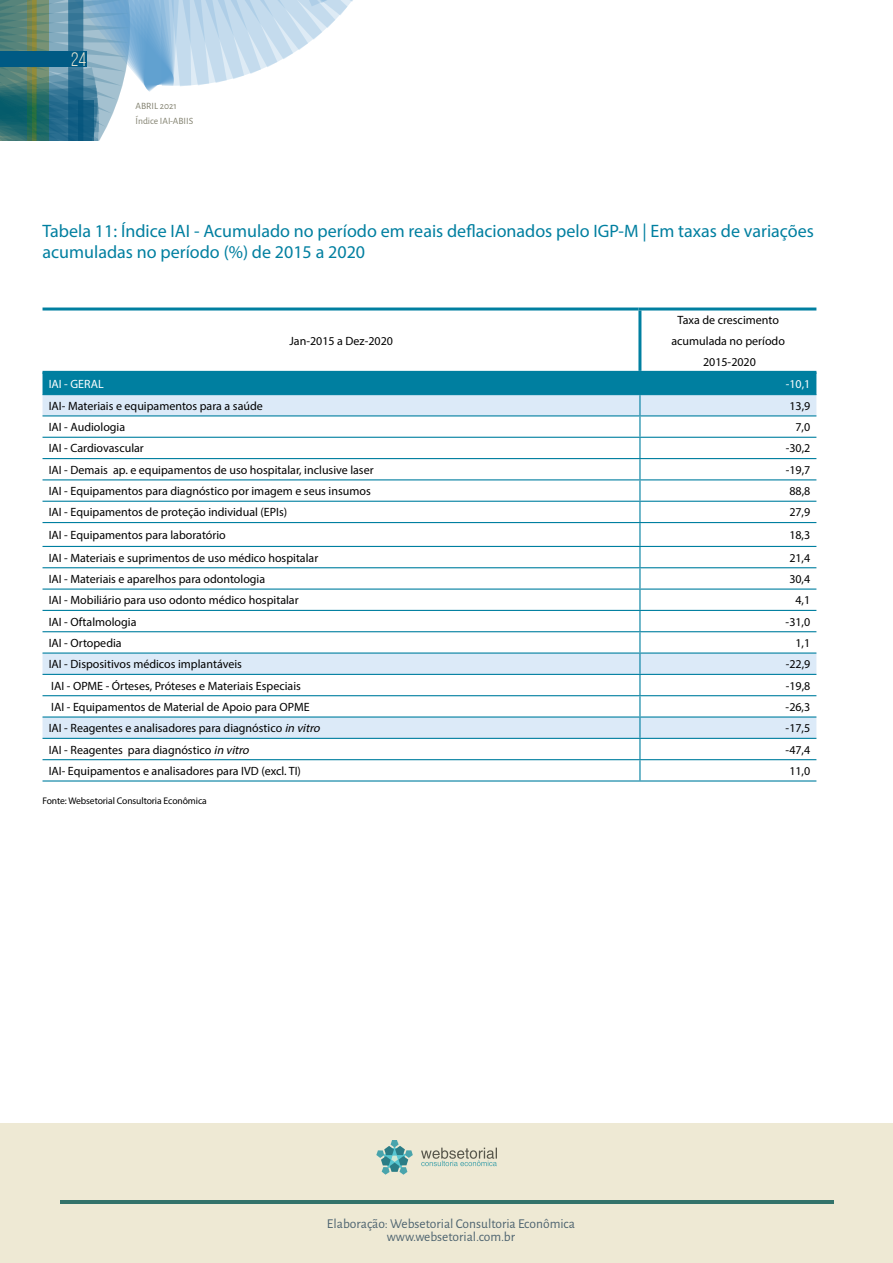
<style>
.page{position:relative;width:893px;height:1263px;background:#fff}
.page>*{position:absolute;margin:0;border:0;box-sizing:border-box;transform-origin:0 0}
.t1{font:19.5px "Bebas Neue";color:#eee9d4}
.t2{font:18px/21px "Myriad Pro";color:#007fa0}
.t3{font:13.5px/13.2px "Alegreya Sans";color:#4e6470;text-align:center}
.t4{font:12px/21px "Myriad Pro";color:#000;text-align:center}
.t5{font:12px "Myriad Pro";color:#fff}
.t6{font:9.6px "Myriad Pro";letter-spacing:-.01em;color:#000}
.t7{font:9.6px/15px "Alegreya Sans";color:#82816f}
.s1{font-style:italic}
</style>
<div class="page">
<svg style="left:49px;top:0;width:304px;height:140px"></svg>
<svg style="left:0;top:0;width:27px;height:140px"></svg>
<svg style="left:27px;top:0;width:5px;height:140px"></svg>
<svg style="left:32px;top:0;width:17px;height:140px"></svg>
<svg style="left:68px;top:0;width:15px;height:140px"></svg>
<div style="left:0;top:51px;width:87px;height:16px;background:#005a84"></div>
<div style="left:0;top:1123px;width:893px;height:140px;background:#eee9d4"></div>
<svg style="left:421px;top:1147px;width:76px;height:19px"></svg>
<svg style="left:376px;top:1140px;width:37px;height:35px"></svg>
<hr style="left:43px;top:780px;width:597px;height:1px;background:#007fa0">
<hr style="left:640px;top:780px;width:176px;height:1px;background:#007fa0">
<svg style="left:43px;top:374px;width:773px;height:406px"></svg>
<hr style="left:43px;top:307px;width:595px;height:3px;background:#007fa0">
<hr style="left:638px;top:307px;width:178px;height:3px;background:#007fa0">
<hr style="left:638px;top:310px;width:3px;height:61px;background:#007fa0">
<hr style="left:43px;top:371px;width:597px;height:3px;background:#007fa0">
<hr style="left:640px;top:371px;width:176px;height:3px;background:#007fa0">
<h1 class="t1" style="left:71px;top:49px;width:17px">24</h1>
<p class="t7" style="left:136px;top:98px;width:59px">ABRIL 2021<br>Índice IAI-ABIIS</p>
<h2 class="t2" style="left:43px;top:220px;width:773px">Tabela 11: Índice IAI - Acumulado no período em reais deflacionados pelo IGP-M | Em taxas de variações acumuladas no período (%) de 2015 a 2020</h2>
<p class="t4" style="left:289px;top:330px;width:105px">Jan-2015 a Dez-2020</p>
<p class="t4" style="left:671px;top:309px;width:115px">Taxa de crescimento acumulada no período<br>2015-2020</p>
<p class="t5" style="left:49px;top:377px;width:57px">IAI - GERAL</p>
<p class="t5" style="left:786px;top:377px;width:26px">-10,1</p>
<p class="t4" style="left:49px;top:395px;width:216px">IAI- Materiais e equipamentos para a saúde</p>
<p class="t4" style="left:789px;top:395px;width:22px">13,9</p>
<p class="t4" style="left:49px;top:416px;width:78px">IAI - Audiologia</p>
<p class="t4" style="left:795px;top:416px;width:16px">7,0</p>
<p class="t4" style="left:49px;top:438px;width:97px">IAI - Cardiovascular</p>
<p class="t4" style="left:786px;top:438px;width:26px">-30,2</p>
<p class="t4" style="left:49px;top:459px;width:326px">IAI - Demais ap. e equipamentos de uso hospitalar, inclusive laser</p>
<p class="t4" style="left:786px;top:459px;width:26px">-19,7</p>
<p class="t4" style="left:49px;top:480px;width:324px">IAI - Equipamentos para diagnóstico por imagem e seus insumos</p>
<p class="t4" style="left:789px;top:480px;width:22px">88,8</p>
<p class="t4" style="left:49px;top:502px;width:240px">IAI - Equipamentos de proteção individual (EPIs)</p>
<p class="t4" style="left:789px;top:502px;width:22px">27,9</p>
<p class="t4" style="left:49px;top:524px;width:179px">IAI - Equipamentos para laboratório</p>
<p class="t4" style="left:789px;top:524px;width:22px">18,3</p>
<p class="t4" style="left:49px;top:547px;width:271px">IAI - Materiais e suprimentos de uso médico hospitalar</p>
<p class="t4" style="left:789px;top:547px;width:22px">21,4</p>
<p class="t4" style="left:49px;top:568px;width:218px">IAI - Materiais e aparelhos para odontologia</p>
<p class="t4" style="left:789px;top:568px;width:22px">30,4</p>
<p class="t4" style="left:49px;top:589px;width:251px">IAI - Mobiliário para uso odonto médico hospitalar</p>
<p class="t4" style="left:795px;top:589px;width:16px">4,1</p>
<p class="t4" style="left:49px;top:611px;width:89px">IAI - Oftalmologia</p>
<p class="t4" style="left:786px;top:611px;width:26px">-31,0</p>
<p class="t4" style="left:49px;top:632px;width:75px">IAI - Ortopedia</p>
<p class="t4" style="left:795px;top:632px;width:16px">1,1</p>
<p class="t4" style="left:49px;top:653px;width:195px">IAI - Dispositivos médicos implantáveis</p>
<p class="t4" style="left:786px;top:653px;width:26px">-22,9</p>
<p class="t4" style="left:51px;top:675px;width:251px">IAI - OPME - Órteses, Próteses e Materiais Especiais</p>
<p class="t4" style="left:786px;top:675px;width:26px">-19,8</p>
<p class="t4" style="left:51px;top:696px;width:260px">IAI - Equipamentos de Material de Apoio para OPME</p>
<p class="t4" style="left:786px;top:696px;width:26px">-26,3</p>
<p class="t4" style="left:49px;top:717px;width:276px">IAI - Reagentes e analisadores para diagnóstico <span class="s1">in vitro</span></p>
<p class="t4" style="left:786px;top:717px;width:26px">-17,5</p>
<p class="t4" style="left:49px;top:739px;width:205px">IAI - Reagentes para diagnóstico <span class="s1">in vitro</span></p>
<p class="t4" style="left:786px;top:739px;width:26px">-47,4</p>
<p class="t4" style="left:49px;top:760px;width:254px">IAI- Equipamentos e analisadores para IVD (excl. TI)</p>
<p class="t4" style="left:789px;top:760px;width:22px">11,0</p>
<p class="t6" style="left:42px;top:795px;width:166px">Fonte: Websetorial Consultoria Econômica</p>
<p class="t3" style="left:327px;top:1216px;width:249px">Elaboração: Websetorial Consultoria Econômica www.websetorial.com.br</p>
</div>
